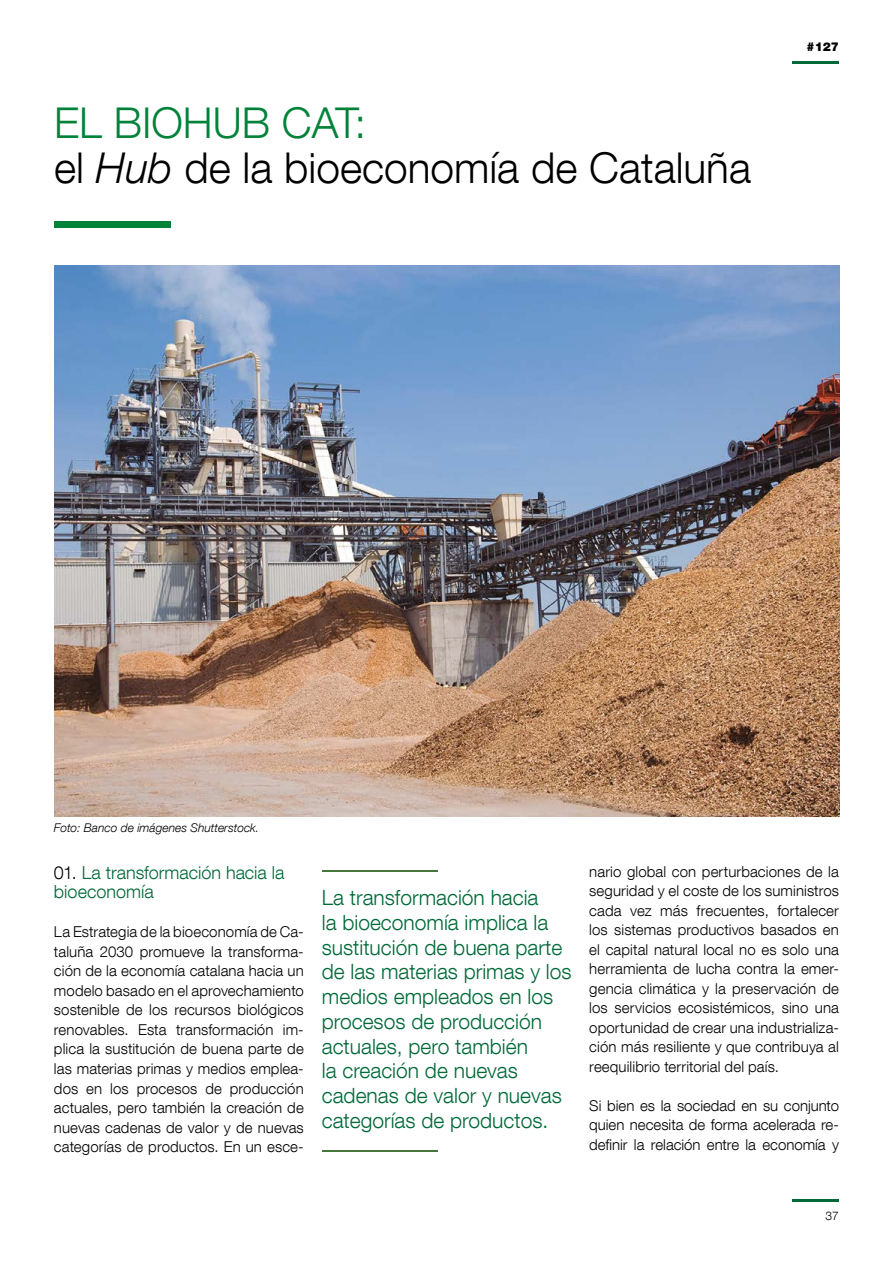
<style>
.page{position:relative;width:893px;height:1263px;background:#fff}
.page>*{position:absolute;margin:0;border:0;box-sizing:border-box;transform-origin:0 0}
.t1{font:300 42.45px/45.5px "Helvetica Neue LT Com";color:#000}
.t2{font:300 21px/24.8px "Helvetica Neue LT Com";color:#006938}
.t3{font:300 18px/19.5px "Helvetica Neue LT Com";color:#006938}
.t4{font:300 15px/19.5px "Helvetica Neue LT Com";letter-spacing:.005em;color:#000;text-align:justify}
.t5{font:900 12.15px "Helvetica Neue LT Com";color:#000}
.t6{font:italic 300 12px "Helvetica Neue LT Com";color:#000}
.t7{font:300 12px "Helvetica Neue LT Com";color:#000}
.s1{color:#008239}
.s2{font-style:italic}
.s3{color:#000}
</style>
<div class="page">
<div style="left:54px;top:221px;width:117px;height:6px;background:#008239"></div>
<hr style="left:322px;top:871px;width:116px;height:1px;background:#47773c">
<hr style="left:322px;top:1150px;width:116px;height:1px;background:#47773c">
<img style="left:54px;top:266px;width:785px;height:550px">
<hr style="left:792px;top:1199px;width:47px;height:3px;background:#006938">
<hr style="left:792px;top:61px;width:47px;height:3px;background:#006938">
<h1 class="t1" style="left:54px;top:99px;width:699px"><span class="s1">EL BIOHUB CAT:<br></span>el <span class="s2">Hub</span> de la bioeconomía de Cataluña</h1>
<p class="t5" style="left:807px;top:40px;width:34px">#127</p>
<p class="t6" style="left:54px;top:821px;width:207px">Foto: Banco de imágenes Shutterstock.</p>
<p class="t3" style="left:54px;top:862px;width:232px"><span class="s3">01.</span> La transformación hacia la bioeconomía</p>
<p class="t4" style="left:54px;top:922px;width:251px">La Estrategia de la bioeconomía de Ca&shy;taluña 2030 promueve la transforma&shy;ción de la economía catalana hacia un modelo basado en el aprovechamiento sostenible de los recursos biológicos renovables. Esta transformación im&shy;plica la sustitución de buena parte de las materias primas y medios emplea&shy;dos en los procesos de producción actuales, pero también la creación de nuevas cadenas de valor y de nuevas categorías de productos. En un esce-</p>
<p class="t2" style="left:322px;top:885px;width:251px">La transformación hacia<br>la bioeconomía implica la sustitución de buena parte de las materias primas y los medios empleados en los procesos de producción actuales, pero también<br>la creación de nuevas cadenas de valor y nuevas categorías de productos.</p>
<p class="t4" style="left:589px;top:861px;width:251px">nario global con perturbaciones de la seguridad y el coste de los suministros cada vez más frecuentes, fortalecer los sistemas productivos basados en el capital natural local no es solo una herramienta de lucha contra la emer&shy;gencia climática y la preservación de los servicios ecosistémicos, sino una oportunidad de crear una industrializa&shy;ción más resiliente y que contribuya al reequilibrio territorial del país.</p>
<p class="t4" style="left:589px;top:1095px;width:251px">Si bien es la sociedad en su conjunto quien necesita de forma acelerada re&shy;definir la relación entre la economía y</p>
<p class="t7" style="left:825px;top:1208px;width:15px">37</p>
</div>
